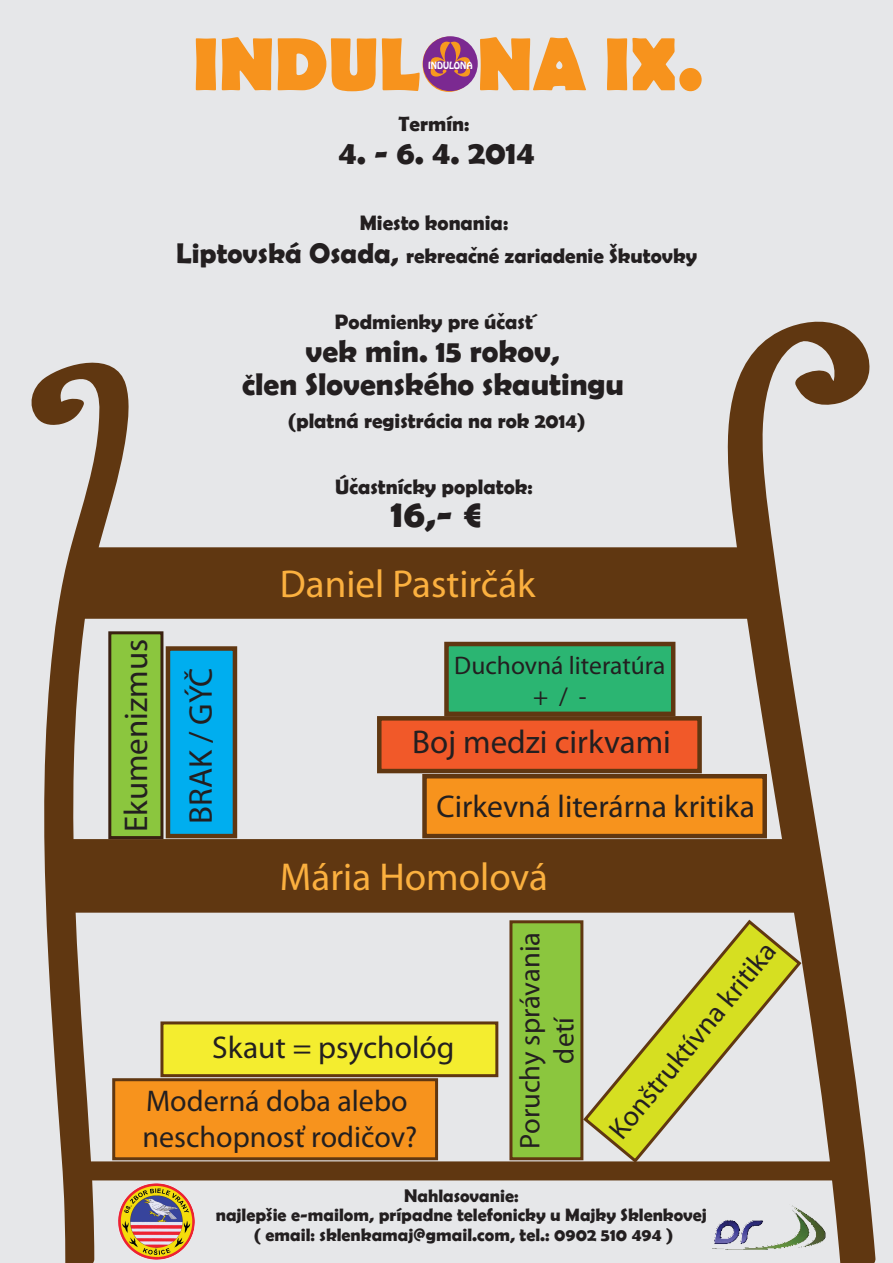
<style>
.page{position:relative;width:893px;height:1263px;background:#e6e7e9}
.page>*{position:absolute;margin:0;border:0;box-sizing:border-box;transform-origin:0 0}
.t1{font:700 75.9px "Berlin Sans FB";color:#f7931d;scale:.96 1}
.t2{font:39px "Myriad Pro";color:#fbb03f}
.t3{font:700 39px "Berlin Sans FB Demi";color:#231f20}
.t4{font:33px/64.7px "Myriad Pro";color:#231f20}
.t5{font:700 33px "Berlin Sans FB Demi";color:#231f20}
.t6{font:31.5px "Myriad Pro";color:#231f20}
.t7{font:700 31.5px/33px "Berlin Sans FB Demi";color:#231f20;text-align:center}
.t8{font:30px/36px "Myriad Pro";color:#231f20}
.t9{font:28.5px "Myriad Pro";color:#231f20}
.t10{font:25.5px/30.6px "Myriad Pro";color:#231f20;text-align:center}
.t11{font:700 21px/33px "Berlin Sans FB Demi";color:#231f20;text-align:center}
.t12{font:700 18px/19.5px "Berlin Sans FB Demi";color:#231f20;text-align:center}
.t13{font:8.85px "Hobo Std";color:#fff}
.s1{font-size:28.5px}
</style>
<div class="page">
<svg style="left:31px;top:362px;width:99px;height:901px"></svg>
<svg style="left:725px;top:321px;width:151px;height:942px"></svg>
<div style="left:83px;top:547px;width:683px;height:72px;background:#603711;border:3px solid #603711"></div>
<div style="left:56px;top:839px;width:743px;height:74px;background:#603711;border:3px solid #603711"></div>
<div style="left:78px;top:1161px;width:771px;height:19px;background:#603711"></div>
<div style="left:108px;top:631px;width:55px;height:208px;background:#8bc63e;border:3px solid #3a2111"></div>
<div style="left:422px;top:774px;width:345px;height:64px;background:#f7931d;border:4px solid #603711"></div>
<div style="left:166px;top:646px;width:71px;height:192px;background:#00aeef;border:4px solid #603711"></div>
<div style="left:377px;top:716px;width:325px;height:57px;background:#f15929;border:4px solid #603711"></div>
<div style="left:444px;top:642px;width:231px;height:74px;background:#2bb572;border:4px solid #603711"></div>
<div style="left:112px;top:1078px;width:326px;height:82px;background:#f7931d;border:3px solid #603711"></div>
<div style="left:160px;top:1021px;width:338px;height:56px;background:#f4ed2f;border:3px solid #603711"></div>
<svg style="left:581px;top:917px;width:223px;height:248px"></svg>
<div style="left:509px;top:920px;width:74px;height:240px;background:#8bc63e;border:3px solid #603711"></div>
<img style="left:712px;top:1193px;width:120px;height:60px">
<img style="left:118px;top:1183px;width:76px;height:76px">
<div style="left:423px;top:36px;width:55px;height:55px;background:#7b2991;border-radius:50%"></div>
<svg style="left:431px;top:42px;width:39px;height:35px"></svg>
<h1 class="t1" style="left:193px;top:21px;width:533px">INDULONA IX.</h1>
<p class="t13" style="left:428px;top:60px;width:46px">INDULONA</p>
<p class="t11" style="left:398px;top:107px;width:72px">Termín:</p>
<h3 class="t5" style="left:338px;top:133px;width:198px">4. - 6. 4. 2014</h3>
<p class="t11" style="left:176px;top:206px;width:522px">Miesto konania:<br><span class="s1">Liptovská Osada,</span> rekreacné zariadenie Škutovky</p>
<p class="t12" style="left:471px;top:243px;width:8px">ˇ</p>
<p class="t12" style="left:498px;top:309px;width:8px">ˇ</p>
<p class="t11" style="left:335px;top:305px;width:200px">Podmienky pre úcast</p>
<h3 class="t7" style="left:242px;top:334px;width:383px">vek min. 15 rokov,<br>clen Slovenského skautingu</h3>
<p class="t11" style="left:288px;top:404px;width:299px">(platná registrácia na rok 2014)</p>
<p class="t12" style="left:532px;top:311px;width:8px">´</p>
<p class="t11" style="left:245px;top:366px;width:9px">ˇ</p>
<p class="t11" style="left:335px;top:470px;width:199px">Úcastnícky poplatok:</p>
<h2 class="t3" style="left:391px;top:491px;width:93px">16,- €</h2>
<p class="t12" style="left:351px;top:474px;width:8px">ˇ</p>
<h3 class="t4" style="left:103px;top:832px;width:195px;rotate:-90deg">Ekumenizmus<br>BRAK / GÝČ</h3>
<h2 class="t2" style="left:280px;top:560px;width:257px">Daniel Pastirčák</h2>
<p class="t10" style="left:454px;top:650px;width:213px">Duchovná literatúra + / -</p>
<h3 class="t4" style="left:412px;top:709px;width:260px">Boj medzi cirkvami</h3>
<h3 class="t6" style="left:437px;top:787px;width:320px">Cirkevná literárna kritika</h3>
<h2 class="t2" style="left:280px;top:853px;width:270px">Mária Homolová</h2>
<h3 class="t6" style="left:212px;top:1028px;width:244px">Skaut = psychológ</h3>
<h3 class="t8" style="left:143px;top:1082px;width:276px">Moderná doba alebo neschopnosť rodičov?</h3>
<h3 class="t9" style="left:512px;top:1148px;width:218px;rotate:-90deg">Poruchy správania</h3>
<h3 class="t9" style="left:546px;top:1063px;width:48px;rotate:-90deg">detí</h3>
<h3 class="t9" style="left:602px;top:1124px;width:247px;rotate:-51deg">Konštruktívna kritika</h3>
<p class="t12" style="left:216px;top:1185px;width:493px">Nahlasovanie:<br>najlepšie e-mailom, prípadne telefonicky u Majky Sklenkovej ( email: sklenkamaj@gmail.com, tel.: 0902 510 494 )</p>
</div>
